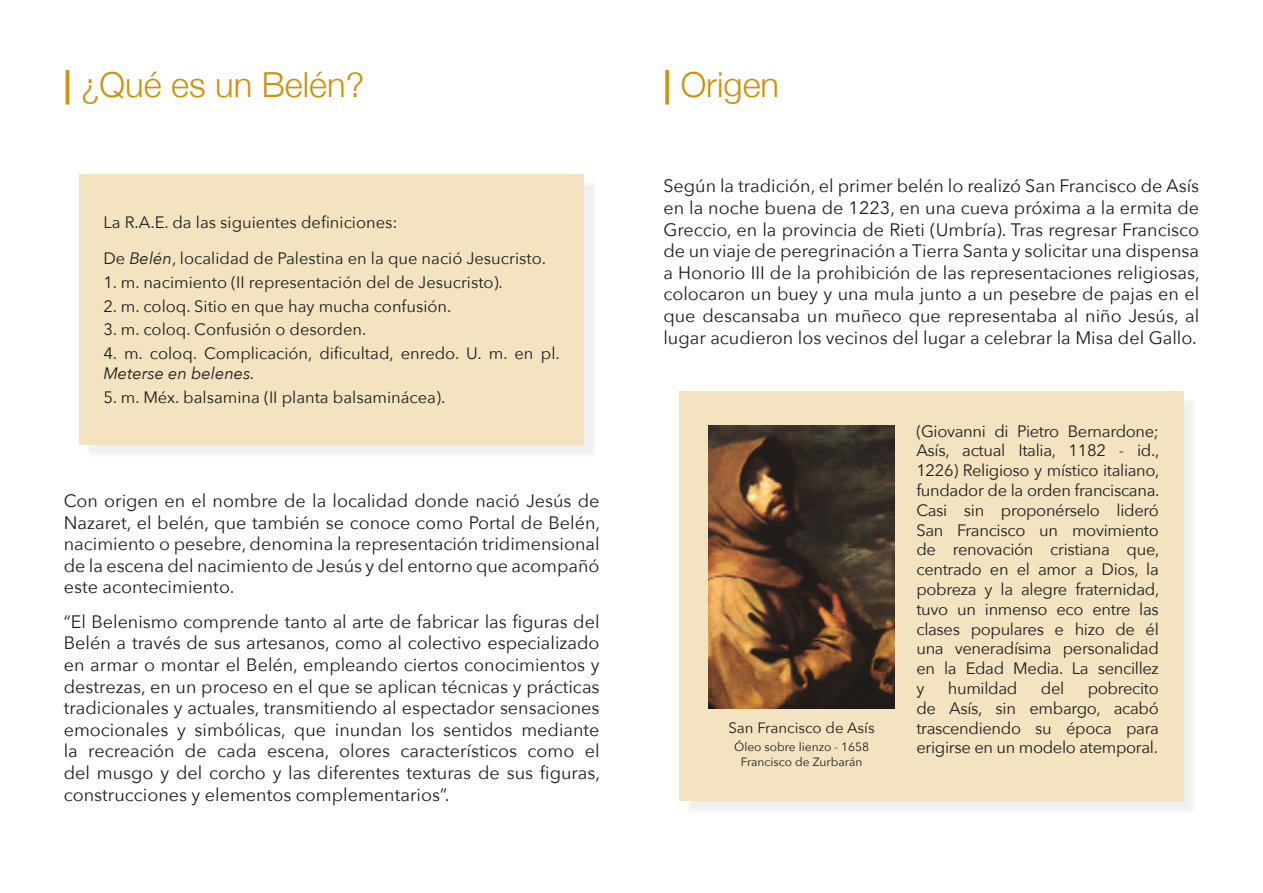
<style>
.page{position:relative;width:1263px;height:893px;background:#fff}
.page>*{position:absolute;margin:0;border:0;box-sizing:border-box;transform-origin:0 0}
.t1{font:300 34.5px "Helvetica Neue";color:#cf9108}
.t2{font:18px/21.6px "Avenir Next";color:#1d1d1b;text-align:justify}
.t3{font:16.5px/19.8px "Avenir Next";color:#1d1d1b;text-align:justify}
.t4{font:italic 16.5px "Avenir Next";color:#1d1d1b}
.t5{font:16.5px "Avenir Next";letter-spacing:-.02em;color:#1d1d1b}
.t6{font:15px "Avenir Next";color:#1d1d1b}
.t7{font:12px/14.4px "Avenir Next";color:#1d1d1b;text-align:center}
.s1{font-weight:700}
.s2{font-style:italic}
</style>
<div class="page">
<div style="left:85px;top:180px;width:513px;height:278px;background:#1d1d1b;opacity:.26"></div>
<div style="left:79px;top:174px;width:505px;height:271px;background:#f3e3c1"></div>
<div style="left:685px;top:397px;width:512px;height:417px;background:#f1f0f0"></div>
<div style="left:679px;top:391px;width:505px;height:409px;background:#f3e3c1"></div>
<img style="left:709px;top:425px;width:185px;height:283px">
<h1 class="t1" style="left:64px;top:64px;width:302px"><span class="s1">|</span> ¿Qué es un Belén?</h1>
<p class="t3" style="left:103px;top:205px;width:444px;line-height:35.8px">La R.A.E. da las siguientes definiciones:<br>De <span class="s2">Belén</span>, localidad de Palestina en la que nació Jesucristo.</p>
<p class="t3" style="left:103px;top:273px;width:401px">1. m. nacimiento (II representación del de Jesucristo).</p>
<p class="t3" style="left:103px;top:296px;width:350px">2. m. coloq. Sitio en que hay mucha confusión.</p>
<p class="t3" style="left:103px;top:320px;width:265px">3. m. coloq. Confusión o desorden.</p>
<p class="t3" style="left:103px;top:344px;width:458px">4. m. coloq. Complicación, dificultad, enredo. U. m. en pl.</p>
<p class="t4" style="left:103px;top:362px;width:153px">Meterse en belenes.</p>
<p class="t3" style="left:103px;top:388px;width:343px">5. m. Méx. balsamina (II planta balsaminácea).</p>
<p class="t2" style="left:64px;top:490px;width:538px">Con origen en el nombre de la localidad donde nació Jesús de Nazaret, el belén, que también se conoce como Portal de Belén, nacimiento o pesebre, denomina la representación tridimensional de la escena del nacimiento de Jesús y del entorno que acompañó este acontecimiento.</p>
<p class="t2" style="left:64px;top:611px;width:538px">“El Belenismo comprende tanto al arte de fabricar las figuras del Belén a través de sus artesanos, como al colectivo especializado en armar o montar el Belén, empleando ciertos conocimientos y destrezas, en un proceso en el que se aplican técnicas y prácticas tradicionales y actuales, transmitiendo al espectador sensaciones emocionales y simbólicas, que inundan los sentidos mediante la recreación de cada escena, olores característicos como el del musgo y del corcho y las diferentes texturas de sus figuras, construcciones y elementos complementarios”.</p>
<h1 class="t1" style="left:663px;top:64px;width:117px"><span class="s1">|</span> Origen</h1>
<p class="t2" style="left:663px;top:176px;width:538px">Según la tradición, el primer belén lo realizó San Francisco de Asís en la noche buena de 1223, en una cueva próxima a la ermita de Greccio, en la provincia de Rieti (Umbría). Tras regresar Francisco de un viaje de peregrinación a Tierra Santa y solicitar una dispensa a Honorio III de la prohibición de las representaciones religiosas, colocaron un buey y una mula junto a un pesebre de pajas en el que descansaba un muñeco que representaba al niño Jesús, al lugar acudieron los vecinos del lugar a celebrar la Misa del Gallo.</p>
<p class="t6" style="left:728px;top:718px;width:148px">San Francisco de Asís</p>
<p class="t7" style="left:734px;top:740px;width:136px">Óleo sobre lienzo - 1658<br>Francisco de Zurbarán</p>
<p class="t3" style="left:916px;top:421px;width:244px">(Giovanni di Pietro Bernardone; Asís, actual Italia, 1182 - id., 1226) Religioso y místico italiano, fundador de la orden franciscana.<br>Casi sin proponérselo lideró San Francisco un movimiento de renovación cristiana que, centrado en el amor a Dios, la pobreza y la alegre fraternidad, tuvo un inmenso eco entre las clases populares e hizo de él una veneradísima personalidad en la Edad Media. La sencillez y</p>
<p class="t3" style="left:916px;top:679px;width:244px;text-indent:171px">pobrecito de Asís, sin embargo, acabó trascendiendo su época para erigirse en un modelo atemporal.</p>
<p class="t5" style="left:948px;top:677px;width:71px">humildad</p>
<p class="t3" style="left:1041px;top:679px;width:25px">del</p>
</div>
